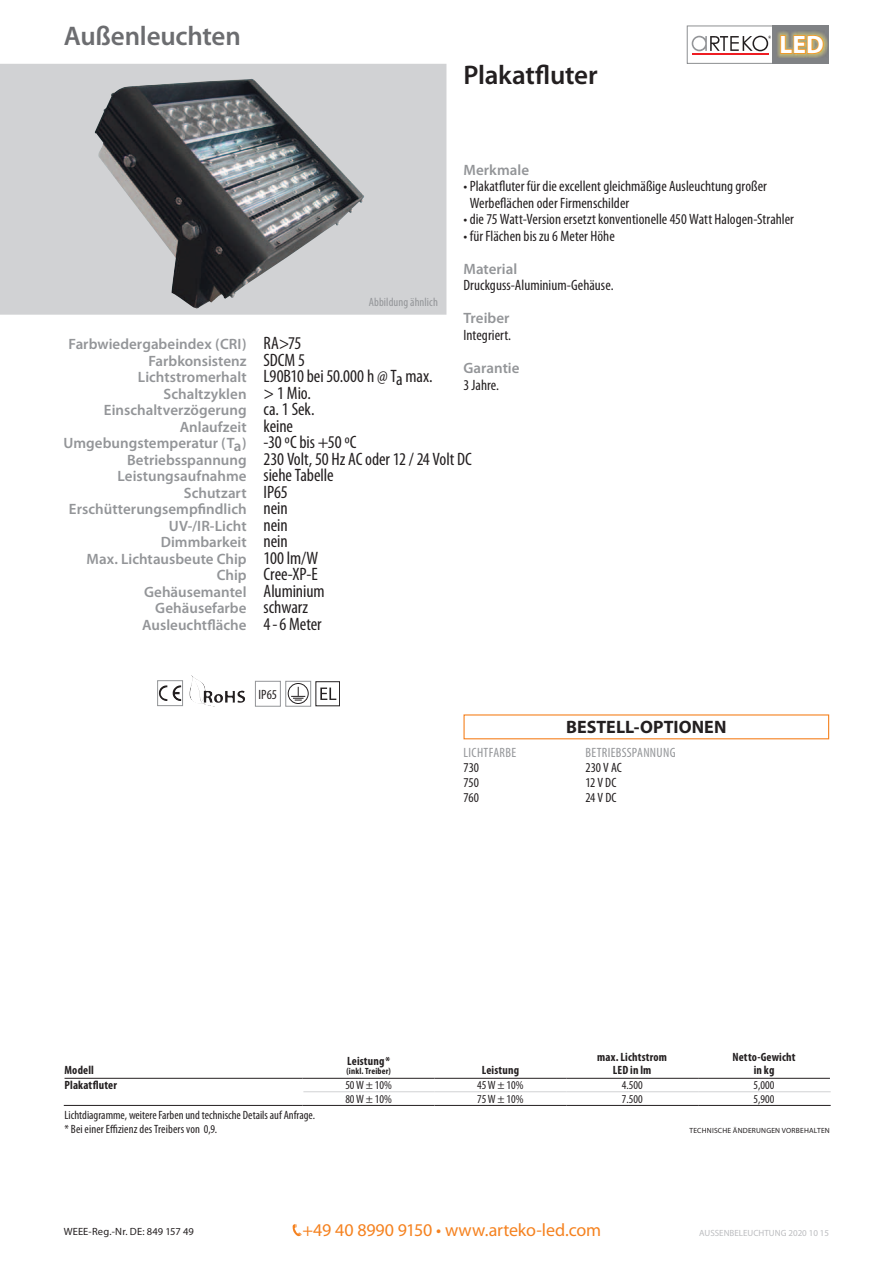
<style>
.page{position:relative;width:893px;height:1263px;background:#fff}
.page>*{position:absolute;margin:0;border:0;box-sizing:border-box;transform-origin:0 0}
.t1{font:600 27px "Myriad Pro";letter-spacing:-.01em;color:#6c6d70}
.t2{font:600 27px "Myriad Pro";letter-spacing:-.01em;color:#231f20}
.t3{font:700 25.2px "Myriad Pro";color:#fff}
.t4{font:condensed 18px "Myriad Pro";letter-spacing:-.005em;color:#231f20}
.t5{font:18px "Myriad Pro";letter-spacing:-.005em;color:#f58220}
.t6{font:700 18px "Myriad Pro";letter-spacing:.005em;color:#231f20}
.t7{font:600 15px/16.5px "Myriad Pro";color:#939598;text-align:right}
.t8{font:condensed 15px/16.5px "Myriad Pro";letter-spacing:.005em;color:#231f20}
.t9{font:condensed 13.5px/15px "Myriad Pro";color:#231f20;text-align:justify}
.t10{font:condensed 13.5px "Myriad Pro";letter-spacing:.025em;color:#939598}
.t11{font:condensed 12px/14.4px "Myriad Pro";color:#231f20}
.t12{font:700 condensed 12px/13.5px "Myriad Pro";letter-spacing:.015em;color:#231f20;text-align:center}
.t13{font:condensed 12px "Myriad Pro";letter-spacing:.01em;color:#939598}
.t14{font:10.5px "Myriad Pro";letter-spacing:.01em;color:#231f20}
.t15{font:9px "Myriad Pro";color:#bcbdc0}
.t16{font:700 condensed 9px "Myriad Pro";letter-spacing:.025em;color:#231f20}
.t17{font:7.5px "Myriad Pro";letter-spacing:.025em;color:#231f20}
.s1{font-weight:400;font-stretch:condensed;font-size:18px;color:#231f20}
.s2{font-weight:600;font-stretch:normal;font-size:15px;color:#939598}
</style>
<div class="page">
<svg style="left:160px;top:685px;width:7px;height:4px"></svg>
<div style="left:157px;top:680px;width:26px;height:26px;border:1px solid #939598"></div>
<svg style="left:293px;top:1224px;width:8px;height:12px"></svg>
<svg style="left:65px;top:1092px;width:764px;height:13px"></svg>
<svg style="left:302px;top:1092px;width:1px;height:13px"></svg>
<svg style="left:434px;top:1092px;width:1px;height:13px"></svg>
<svg style="left:566px;top:1092px;width:1px;height:13px"></svg>
<svg style="left:697px;top:1092px;width:2px;height:13px"></svg>
<hr style="left:65px;top:1078px;width:238px;height:1px;background:#231f20">
<hr style="left:566px;top:1078px;width:132px;height:1px;background:#231f20">
<hr style="left:698px;top:1078px;width:132px;height:1px;background:#231f20">
<hr style="left:64px;top:1105px;width:239px;height:1px;background:#231f20">
<hr style="left:303px;top:1105px;width:131px;height:1px;background:#231f20">
<hr style="left:434px;top:1105px;width:132px;height:1px;background:#231f20">
<hr style="left:566px;top:1105px;width:132px;height:1px;background:#231f20">
<hr style="left:698px;top:1105px;width:133px;height:1px;background:#231f20">
<hr style="left:303px;top:1078px;width:131px;height:1px;background:#231f20">
<hr style="left:434px;top:1078px;width:132px;height:1px;background:#231f20">
<hr style="left:303px;top:1091px;width:131px;height:1px;background:#d1d2d4">
<hr style="left:434px;top:1091px;width:132px;height:1px;background:#d1d2d4">
<hr style="left:566px;top:1091px;width:132px;height:1px;background:#d1d2d4">
<hr style="left:698px;top:1091px;width:133px;height:1px;background:#d1d2d4">
<div style="left:255px;top:681px;width:26px;height:25px;border:1px solid #939598"></div>
<svg style="left:288px;top:683px;width:21px;height:21px"></svg>
<div style="left:285px;top:681px;width:26px;height:25px;border:1px solid #939598"></div>
<div style="left:315px;top:681px;width:25px;height:25px;border:1px solid #231f20"></div>
<svg style="left:320px;top:687px;width:16px;height:13px"></svg>
<div style="left:463px;top:714px;width:366px;height:25px;border:1px solid #f58220"></div>
<svg style="left:0;top:64px;width:446px;height:251px"></svg>
<svg style="left:687px;top:26px;width:142px;height:38px"></svg>
<h1 class="t1" style="left:64px;top:19px;width:179px">Außenleuchten</h1>
<h2 class="t3" style="left:779px;top:28px;width:46px">LED</h2>
<h1 class="t2" style="left:463px;top:58px;width:136px">Plakatfluter</h1>
<p class="t7" style="left:463px;top:161px;width:67px">Merkmale</p>
<p class="t8" style="left:470px;top:178px;width:299px;text-indent:-6px">• Plakatfluter für die excellent gleichmäßige Ausleuchtung großer<br>Werbeflächen oder Firmenschilder</p>
<p class="t8" style="left:463px;top:211px;width:332px">• die 75 Watt-Version ersetzt konventionelle 450 Watt Halogen-Strahler</p>
<p class="t8" style="left:463px;top:228px;width:153px">• für Flächen bis zu 6 Meter Höhe</p>
<p class="t7" style="left:463px;top:260px;width:55px">Material</p>
<p class="t8" style="left:463px;top:277px;width:152px">Druckguss-Aluminium-Gehäuse.</p>
<p class="t7" style="left:463px;top:310px;width:48px">Treiber</p>
<p class="t8" style="left:463px;top:327px;width:49px">Integriert.</p>
<p class="t7" style="left:463px;top:359px;width:58px">Garantie</p>
<p class="t8" style="left:463px;top:376px;width:37px">3 Jahre.</p>
<p class="t13" style="left:369px;top:295px;width:71px">Abbildung ähnlich</p>
<p class="t7" style="left:69px;top:336px;width:238px">Farbwiedergabeindex (CRI) <span class="s1">RA&gt;75<br></span>Farbkonsistenz <span class="s1">SDCM 5</span></p>
<p class="t4" style="left:138px;top:366px;width:296px"><span class="s2">Lichtstromerhalt</span> L90B10 bei 50.000 h @ Ta max.</p>
<p class="t7" style="left:164px;top:385px;width:149px">Schaltzyklen <span class="s1">&gt; 1 Mio.</span></p>
<p class="t7" style="left:104px;top:402px;width:212px">Einschaltverzögerung <span class="s1">ca. 1 Sek.</span></p>
<p class="t7" style="left:180px;top:418px;width:115px">Anlaufzeit <span class="s1">keine</span></p>
<p class="t7" style="left:64px;top:435px;width:295px">Umgebungstemperatur (Ta) <span class="s1">-30 ºC bis +50 ºC</span></p>
<p class="t4" style="left:127px;top:448px;width:346px"><span class="s2">Betriebsspannung</span> 230 Volt, 50 Hz AC oder 12 / 24 Volt DC</p>
<p class="t7" style="left:117px;top:468px;width:218px">Leistungsaufnahme <span class="s1">siehe Tabelle</span></p>
<p class="t7" style="left:184px;top:484px;width:105px">Schutzart <span class="s1">IP65</span></p>
<p class="t7" style="left:69px;top:501px;width:220px">Erschütterungsempfindlich <span class="s1">nein</span></p>
<p class="t7" style="left:169px;top:517px;width:120px">UV-/IR-Licht <span class="s1">nein</span></p>
<p class="t7" style="left:161px;top:534px;width:129px">Dimmbarkeit <span class="s1">nein</span></p>
<p class="t7" style="left:87px;top:550px;width:233px">Max. Lichtausbeute Chip <span class="s1">100 lm/W</span></p>
<p class="t4" style="left:217px;top:564px;width:103px"><span class="s2">Chip</span> Cree-XP-E</p>
<p class="t7" style="left:142px;top:583px;width:184px;text-align:center">Gehäusemantel <span class="s1">Aluminium<br></span>Gehäusefarbe <span class="s1">schwarz<br></span>Ausleuchtfläche <span class="s1">4-6 Meter</span></p>
<p class="t12" style="left:65px;top:1063px;width:31px">Modell</p>
<p class="t9" style="left:259px;top:687px;width:20px">IP65</p>
<p class="t10" style="left:464px;top:744px;width:54px">LICHTFARBE</p>
<p class="t9" style="left:463px;top:760px;width:17px">730<br>750<br>760</p>
<p class="t6" style="left:566px;top:715px;width:162px">BESTELL-OPTIONEN</p>
<p class="t10" style="left:585px;top:744px;width:92px">BETRIEBSSPANNUNG</p>
<p class="t9" style="left:585px;top:760px;width:38px;text-align:left">230 V AC<br>12 V DC<br>24 V DC</p>
<p class="t12" style="left:347px;top:1054px;width:44px">Leistung*</p>
<p class="t16" style="left:346px;top:1065px;width:46px">(inkl. Treiber)</p>
<p class="t12" style="left:482px;top:1063px;width:39px">Leistung</p>
<p class="t12" style="left:597px;top:1049px;width:71px">max. Lichtstrom<br>LED in lm</p>
<p class="t12" style="left:732px;top:1049px;width:65px">Netto-Gewicht in kg</p>
<p class="t12" style="left:65px;top:1078px;width:54px">Plakatfluter</p>
<p class="t11" style="left:345px;top:1078px;width:48px">50 W ± 10%</p>
<p class="t11" style="left:477px;top:1078px;width:48px">45 W ± 10%</p>
<p class="t11" style="left:622px;top:1078px;width:22px">4.500</p>
<p class="t11" style="left:754px;top:1078px;width:22px">5,000</p>
<p class="t11" style="left:345px;top:1092px;width:48px">80 W ± 10%</p>
<p class="t11" style="left:477px;top:1092px;width:48px">75 W ± 10%</p>
<p class="t11" style="left:622px;top:1092px;width:22px">7.500</p>
<p class="t11" style="left:754px;top:1092px;width:22px">5,900</p>
<p class="t11" style="left:65px;top:1107px;width:252px">Lichtdiagramme, weitere Farben und technische Details auf Anfrage. * Bei einer Effizienz des Treibers von 0,9.</p>
<p class="t17" style="left:689px;top:1126px;width:142px">TECHNISCHE ÄNDERUNGEN VORBEHALTEN</p>
<p class="t14" style="left:64px;top:1225px;width:132px">WEEE-Reg.-Nr. DE: 849 157 49</p>
<p class="t5" style="left:302px;top:1218px;width:300px">+49 40 8990 9150 • www.arteko-led.com</p>
<p class="t15" style="left:699px;top:1227px;width:131px">AUSSENBELEUCHTUNG 2020 10 15</p>
</div>
